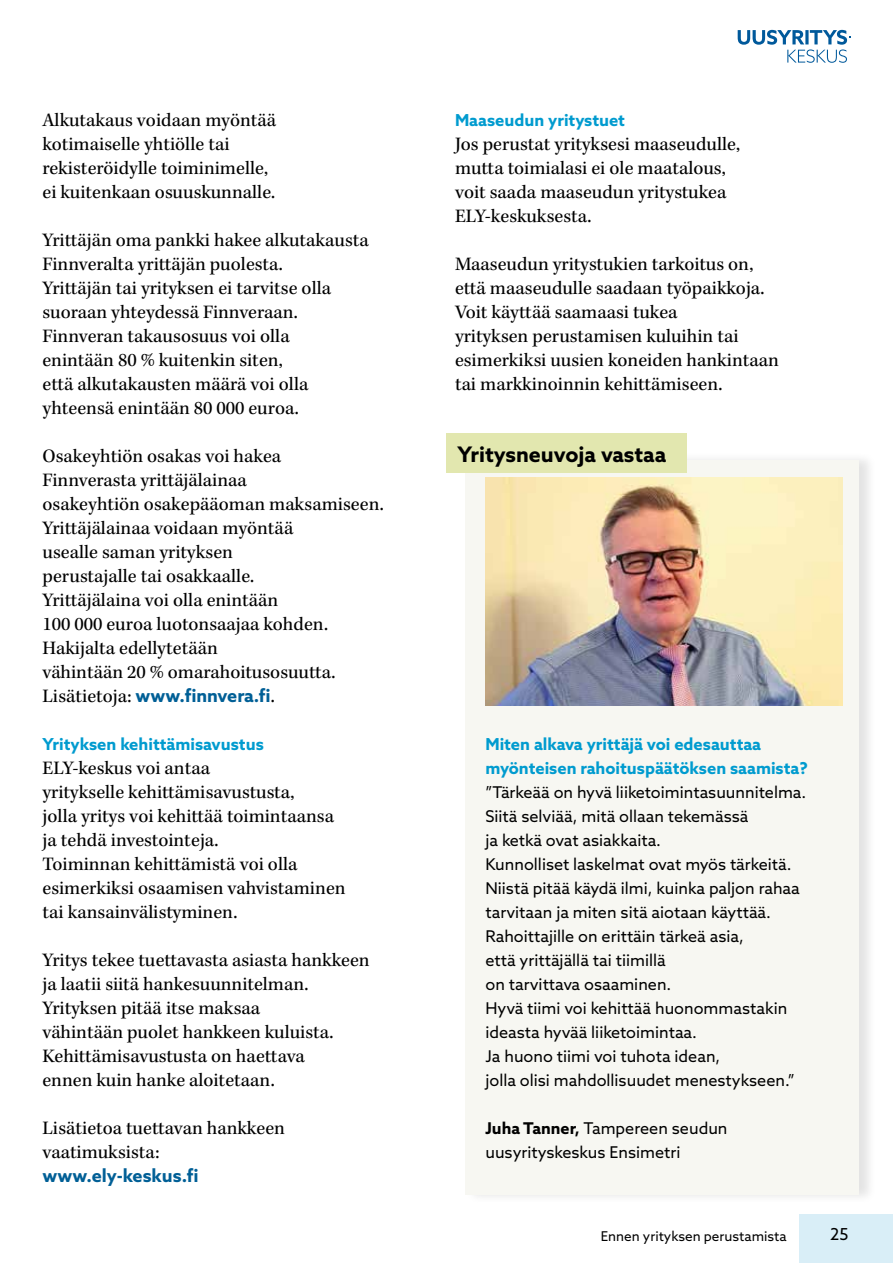
<style>
.page{position:relative;width:893px;height:1263px;background:#fff}
.page>*{position:absolute;margin:0;border:0;box-sizing:border-box;transform-origin:0 0}
.t1{font:700 21.45px "Azo Sans";color:#000}
.t2{font:19.5px/24px "Kepler Std";color:#000}
.t3{font:700 18px "Azo Sans";color:#005f96}
.t4{font:700 16.5px/24px "Azo Sans";color:#009bcf}
.t5{font:16.5px "Azo Sans";color:#000}
.t6{font:16.2px/24px "Azo Sans";color:#000}
.t7{font:13.5px "Azo Sans";color:#000}
.s1{font-family:"Kepler Std";font-weight:400;font-size:19.5px;color:#000}
.s2{font-weight:700}
</style>
<div class="page">
<svg style="left:738px;top:30px;width:112px;height:33px"></svg>
<div style="left:799px;top:1214px;width:94px;height:49px;background:#d9eef7"></div>
<div style="left:465px;top:452px;width:412px;height:752px;background:#000;opacity:.11"></div>
<div style="left:465px;top:461px;width:394px;height:734px;background:#f7f7f2"></div>
<img style="left:485px;top:477px;width:357px;height:229px">
<div style="left:446px;top:434px;width:240px;height:39px;background:#e2e7af"></div>
<p class="t2" style="left:43px;top:109px;width:235px">Alkutakaus voidaan myöntää kotimaiselle yhtiölle tai rekisteröidylle toiminimelle, ei kuitenkaan osuuskunnalle.</p>
<p class="t2" style="left:43px;top:229px;width:328px">Yrittäjän oma pankki hakee alkutakausta Finnveralta yrittäjän puolesta.<br>Yrittäjän tai yrityksen ei tarvitse olla suoraan yhteydessä Finnveraan.<br>Finnveran takausosuus voi olla<br>enintään 80 % kuitenkin siten,<br>että alkutakausten määrä voi olla yhteensä enintään 80 000 euroa.</p>
<p class="t2" style="left:43px;top:445px;width:343px">Osakeyhtiön osakas voi hakea<br>Finnverasta yrittäjälainaa<br>osakeyhtiön osakepääoman maksamiseen.<br>Yrittäjälainaa voidaan myöntää<br>usealle saman yrityksen<br>perustajalle tai osakkaalle.<br>Yrittäjälaina voi olla enintään<br>100 000 euroa luotonsaajaa kohden.<br>Hakijalta edellytetään<br>vähintään 20 % omarahoitusosuutta.</p>
<p class="t3" style="left:43px;top:684px;width:234px"><span class="s1">Lisätietoja:</span> www.finnvera.fi<span class="s1">.</span></p>
<p class="t4" style="left:43px;top:732px;width:223px">Yrityksen kehittämisavustus</p>
<p class="t2" style="left:43px;top:757px;width:305px">ELY-keskus voi antaa<br>yritykselle kehittämisavustusta,<br>jolla yritys voi kehittää toimintaansa ja tehdä investointeja.<br>Toiminnan kehittämistä voi olla esimerkiksi osaamisen vahvistaminen tai kansainvälistyminen.</p>
<p class="t2" style="left:43px;top:949px;width:329px">Yritys tekee tuettavasta asiasta hankkeen ja laatii siitä hankesuunnitelman.<br>Yrityksen pitää itse maksaa<br>vähintään puolet hankkeen kuluista.<br>Kehittämisavustusta on haettava<br>ennen kuin hanke aloitetaan.</p>
<p class="t2" style="left:43px;top:1117px;width:244px">Lisätietoa tuettavan hankkeen vaatimuksista:</p>
<p class="t3" style="left:43px;top:1164px;width:157px">www.ely-keskus.fi</p>
<p class="t4" style="left:455px;top:108px;width:172px">Maaseudun yritystuet</p>
<p class="t2" style="left:455px;top:133px;width:287px">Jos perustat yrityksesi maaseudulle, mutta toimialasi ei ole maatalous, voit saada maaseudun yritystukea<br>ELY-keskuksesta.</p>
<p class="t2" style="left:455px;top:253px;width:325px">Maaseudun yritystukien tarkoitus on, että maaseudulle saadaan työpaikkoja.<br>Voit käyttää saamaasi tukea<br>yrityksen perustamisen kuluihin tai esimerkiksi uusien koneiden hankintaan tai markkinoinnin kehittämiseen.</p>
<p class="t1" style="left:457px;top:440px;width:210px">Yritysneuvoja vastaa</p>
<p class="t4" style="left:485px;top:732px;width:324px">Miten alkava yrittäjä voi edesauttaa myönteisen rahoituspäätöksen saamista?</p>
<p class="t6" style="left:485px;top:780px;width:322px">”Tärkeää on hyvä liiketoimintasuunnitelma.<br>Siitä selviää, mitä ollaan tekemässä<br>ja ketkä ovat asiakkaita.<br>Kunnolliset laskelmat ovat myös tärkeitä.<br>Niistä pitää käydä ilmi, kuinka paljon rahaa tarvitaan ja miten sitä aiotaan käyttää.<br>Rahoittajille on erittäin tärkeä asia,<br>että yrittäjällä tai tiimillä<br>on tarvittava osaaminen.<br>Hyvä tiimi voi kehittää huonommastakin ideasta hyvää liiketoimintaa.<br>Ja huono tiimi voi tuhota idean,<br>jolla olisi mahdollisuudet menestykseen.”</p>
<p class="t6" style="left:485px;top:1116px;width:244px"><span class="s2">Juha Tanner,</span> Tampereen seudun uusyrityskeskus Ensimetri</p>
<p class="t7" style="left:601px;top:1227px;width:187px">Ennen yrityksen perustamista</p>
<p class="t5" style="left:830px;top:1224px;width:20px">25</p>
</div>
